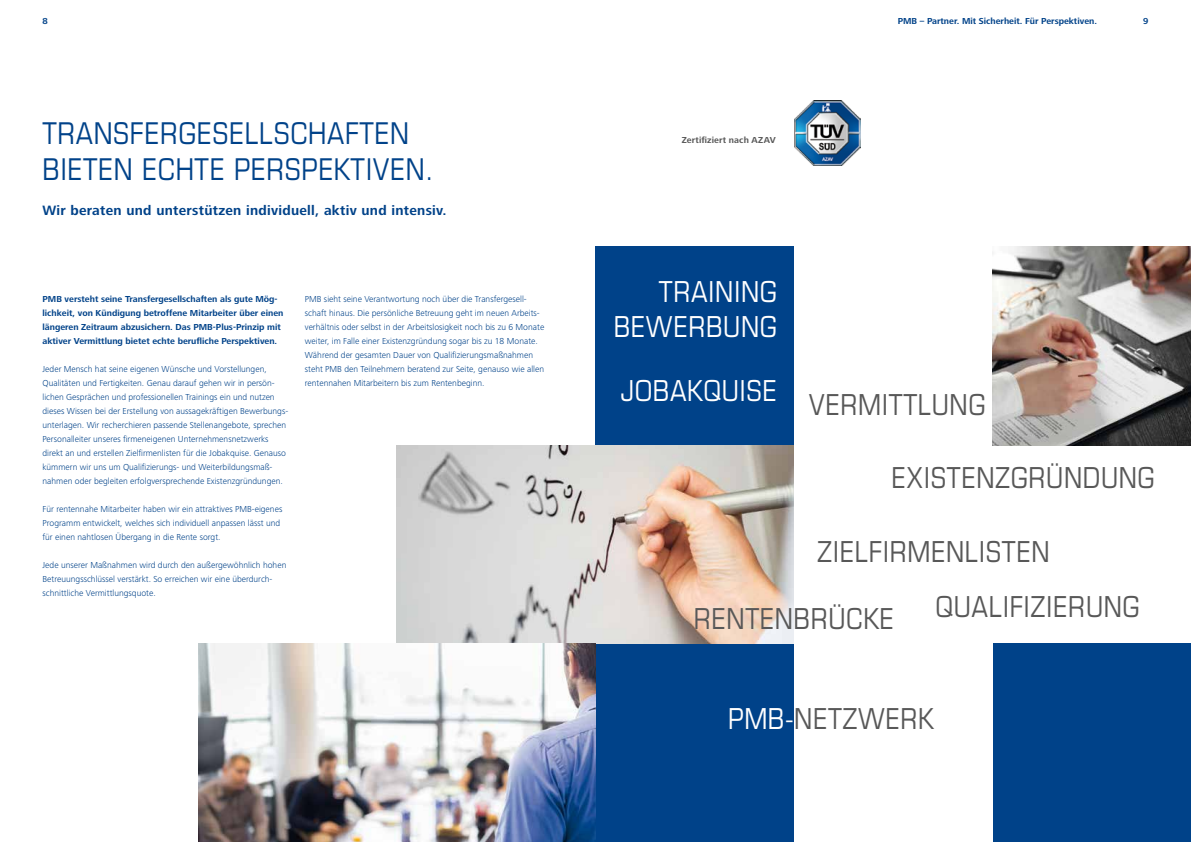
<style>
.page{position:relative;width:1191px;height:842px;background:#fff}
.page>*{position:absolute;margin:0;border:0;box-sizing:border-box;transform-origin:0 0}
.t1{font:condensed 30px/36px "Eurostile LT";letter-spacing:.02em;color:#004289}
.t2{font:condensed 28.9px "Eurostile LT";letter-spacing:.02em;color:#585858}
.t3{font:condensed 28.9px "Eurostile LT";letter-spacing:.02em;color:#fff}
.t4{font:700 14px "Frutiger Next LT";letter-spacing:.02em;color:#004289}
.t5{font:300 9px/14px "Frutiger Next LT";color:#004289}
.t6{font:700 9px/14px "Frutiger Next LT";color:#004289}
.t7{font:700 9px "Frutiger Next LT";letter-spacing:.01em;color:#585858}
.s1{color:#fff}
</style>
<div class="page">
<img style="left:795px;top:100px;width:65px;height:66px">
<div style="left:595px;top:643px;width:596px;height:199px;background:#004289"></div>
<div style="left:794px;top:247px;width:198px;height:595px;background:#fff"></div>
<img style="left:397px;top:445px;width:397px;height:198px">
<div style="left:595px;top:247px;width:199px;height:198px;background:#004289"></div>
<img style="left:198px;top:643px;width:397px;height:199px">
<img style="left:992px;top:247px;width:199px;height:198px">
<p class="t6" style="left:43px;top:14px;width:7px">8</p>
<h1 class="t1" style="left:43px;top:114px;width:392px">TRANSFERGESELLSCHAFTEN<br>BIETEN ECHTE PERSPEKTIVEN.</h1>
<h3 class="t4" style="left:43px;top:202px;width:405px">Wir beraten und unterstützen individuell, aktiv und intensiv.</h3>
<p class="t6" style="left:43px;top:292px;width:242px">PMB versteht seine Transfergesellschaften als gute Mög&shy;lichkeit, von Kündigung betroffene Mitarbeiter über einen längeren Zeitraum abzusichern. Das PMB-Plus-Prinzip mit aktiver Vermittlung bietet echte berufliche Perspektiven.</p>
<p class="t5" style="left:43px;top:362px;width:247px">Jeder Mensch hat seine eigenen Wünsche und Vorstellungen, Qualitäten und Fertigkeiten. Genau darauf gehen wir in persön&shy;lichen Gesprächen und professionellen Trainings ein und nutzen dieses Wissen bei der Erstellung von aussagekräftigen Bewerbungs&shy;unterlagen. Wir recherchieren passende Stellenangebote, sprechen Personalleiter unseres firmeneigenen Unternehmensnetzwerks direkt an und erstellen Zielfirmenlisten für die Jobakquise. Genauso kümmern wir uns um Qualifizierungs- und Weiterbildungsmaß&shy;nahmen oder begleiten erfolgversprechende Existenzgründungen.</p>
<p class="t5" style="left:43px;top:502px;width:241px">Für rentennahe Mitarbeiter haben wir ein attraktives PMB-eigenes<br>Programm entwickelt, welches sich individuell anpassen lässt und für einen nahtlosen Übergang in die Rente sorgt.</p>
<p class="t5" style="left:43px;top:558px;width:245px">Jede unserer Maßnahmen wird durch den außergewöhnlich hohen<br>Betreuungsschlüssel verstärkt. So erreichen wir eine überdurch&shy;schnittliche Vermittlungsquote.</p>
<p class="t5" style="left:305px;top:292px;width:241px">PMB sieht seine Verantwortung noch über die Transfergesell&shy;schaft hinaus. Die persönliche Betreuung geht im neuen Arbeits&shy;verhältnis oder selbst in der Arbeitslosigkeit noch bis zu 6 Monate weiter, im Falle einer Existenzgründung sogar bis zu 18 Monate.<br>Während der gesamten Dauer von Qualifizierungsmaßnahmen steht PMB den Teilnehmern beratend zur Seite, genauso wie allen rentennahen Mitarbeitern bis zum Rentenbeginn.</p>
<p class="t7" style="left:682px;top:135px;width:89px">Zertifiziert nach AZAV</p>
<p class="t6" style="left:897px;top:14px;width:201px">PMB – Partner. Mit Sicherheit. Für Perspektiven.</p>
<p class="t6" style="left:1143px;top:14px;width:7px">9</p>
<h2 class="t3" style="left:659px;top:274px;width:120px">TRAINING</h2>
<h2 class="t3" style="left:614px;top:310px;width:165px">BEWERBUNG</h2>
<h2 class="t3" style="left:620px;top:373px;width:158px">JOBAKQUISE</h2>
<h2 class="t2" style="left:809px;top:387px;width:178px">VERMITTLUNG</h2>
<h2 class="t2" style="left:891px;top:460px;width:265px">EXISTENZGRÜNDUNG</h2>
<h2 class="t2" style="left:817px;top:534px;width:234px">ZIELFIRMENLISTEN</h2>
<h2 class="t2" style="left:694px;top:601px;width:202px">RENTENBRÜCKE</h2>
<h2 class="t2" style="left:935px;top:590px;width:206px">QUALIFIZIERUNG</h2>
<h2 class="t3" style="left:728px;top:701px;width:19px">PMB</h2>
<h2 class="t2" style="left:785px;top:701px;width:150px"><span class="s1">-</span>NETZWERK</h2>
</div>
